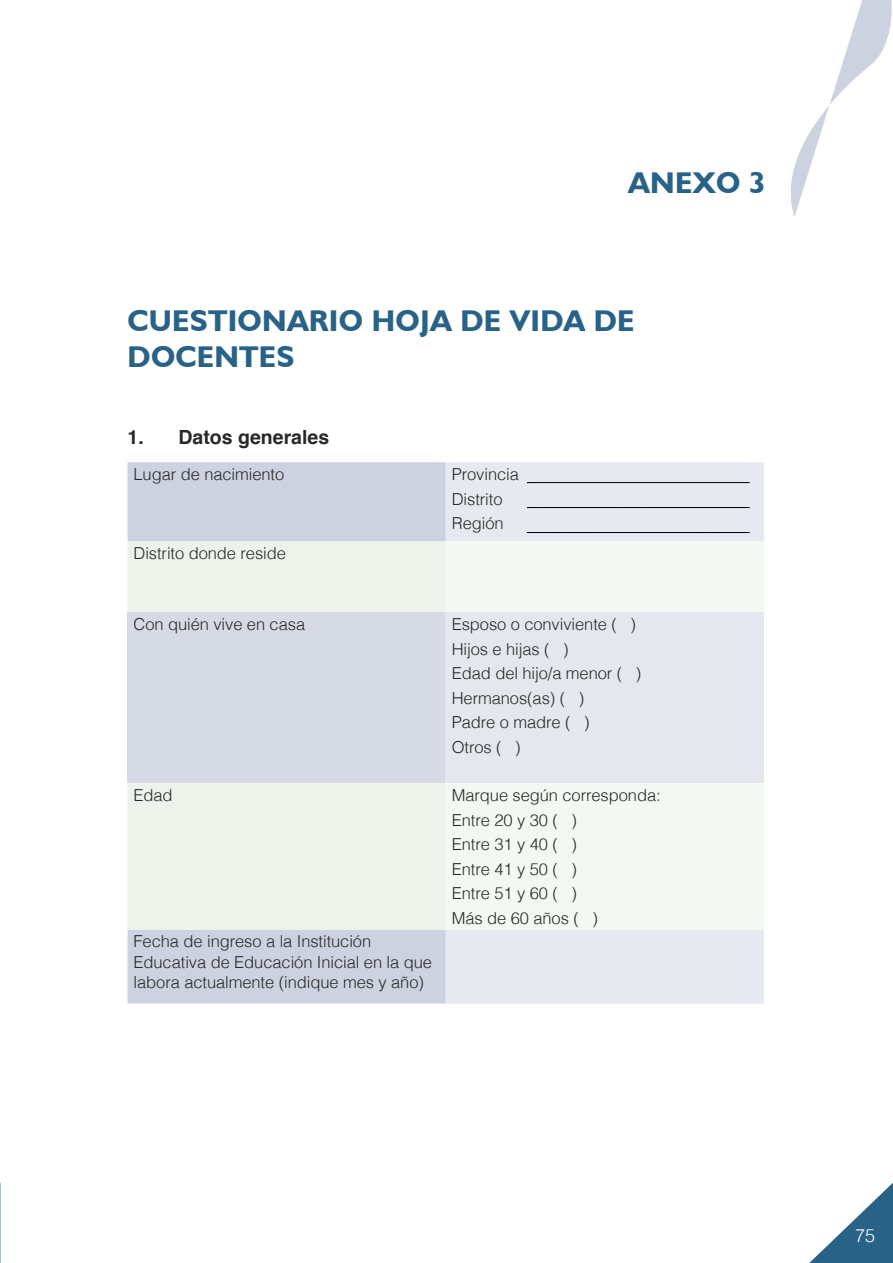
<style>
.page{position:relative;width:893px;height:1263px;background:#fff}
.page>*{position:absolute;margin:0;border:0;box-sizing:border-box;transform-origin:0 0}
.t1{font:700 30px/36px "Humanist 521 BT";letter-spacing:.01em;color:#286287}
.t2{font:700 19.5px "Helvetica";color:#282827}
.t3{font:300 18px "Helvetica";color:#fff}
.t4{font:300 16.5px/24.5px "Helvetica";letter-spacing:-.005em;color:#282827}
</style>
<div class="page">
<svg style="left:790px;top:0;width:102px;height:217px"></svg>
<svg style="left:809px;top:1183px;width:84px;height:80px"></svg>
<svg style="left:0;top:1183px;width:1px;height:80px"></svg>
<div style="left:128px;top:462px;width:318px;height:541px;background:#ccd2df"></div>
<div style="left:446px;top:462px;width:318px;height:541px;background:#e7e9f0"></div>
<div style="left:128px;top:541px;width:318px;height:388px;background:#edf3ea"></div>
<div style="left:446px;top:541px;width:318px;height:388px;background:#f4f8f3"></div>
<div style="left:128px;top:612px;width:318px;height:171px;background:#d6dae5"></div>
<div style="left:446px;top:612px;width:318px;height:171px;background:#e4e7ee"></div>
<svg style="left:527px;top:482px;width:222px;height:1px"></svg>
<svg style="left:527px;top:507px;width:222px;height:1px"></svg>
<svg style="left:527px;top:532px;width:222px;height:1px"></svg>
<h1 class="t1" style="left:628px;top:164px;width:139px">ANEXO 3</h1>
<h1 class="t1" style="left:128px;top:302px;width:508px">CUESTIONARIO HOJA DE VIDA DE<br>DOCENTES</h1>
<p class="t2" style="left:128px;top:421px;width:203px">1. Datos generales</p>
<p class="t4" style="left:134px;top:461px;width:152px">Lugar de nacimiento</p>
<p class="t4" style="left:452px;top:461px;width:69px">Provincia<br>Distrito<br>Región</p>
<p class="t4" style="left:134px;top:540px;width:154px">Distrito donde reside</p>
<p class="t4" style="left:134px;top:611px;width:173px">Con quién vive en casa</p>
<p class="t4" style="left:452px;top:611px;width:191px">Esposo o conviviente ( )<br>Hijos e hijas ( )<br>Edad del hijo/a menor ( )<br>Hermanos(as) ( )<br>Padre o madre ( )<br>Otros ( )</p>
<p class="t4" style="left:134px;top:782px;width:41px">Edad</p>
<p class="t4" style="left:452px;top:782px;width:210px">Marque según corresponda:<br>Entre 20 y 30 ( )<br>Entre 31 y 40 ( )<br>Entre 41 y 50 ( )<br>Entre 51 y 60 ( )<br>Más de 60 años ( )</p>
<p class="t4" style="left:134px;top:930px;width:300px;line-height:20.2px">Fecha de ingreso a la Institución<br>Educativa de Educación Inicial en la que labora actualmente (indique mes y año)</p>
<p class="t3" style="left:855px;top:1221px;width:21px">75</p>
</div>
